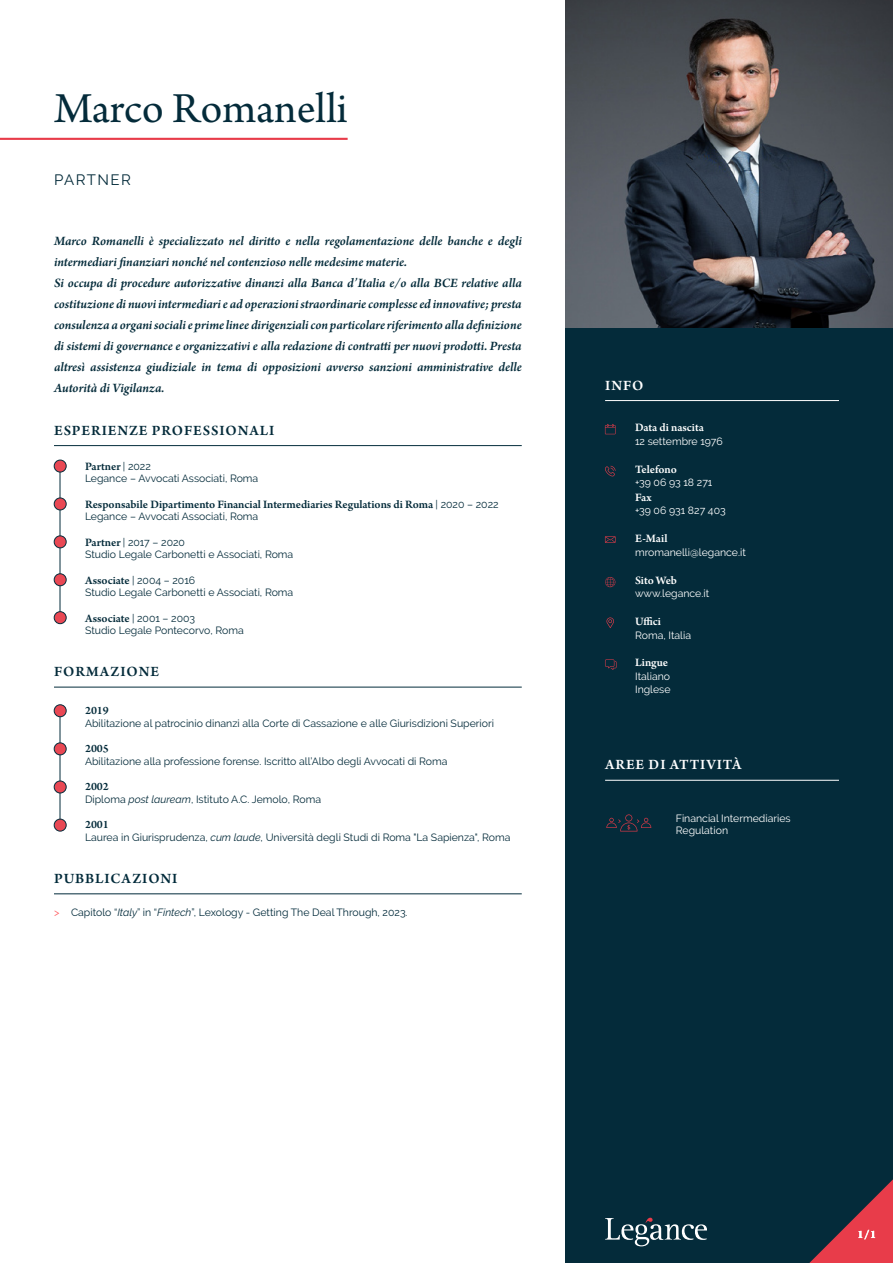
<style>
.page{position:relative;width:893px;height:1263px;background:#fff}
.page>*{position:absolute;margin:0;border:0;box-sizing:border-box;transform-origin:0 0}
.t1{font:45px "Arno Pro";letter-spacing:-.005em;color:#042b3a}
.t2{font:600 15px "Arno Pro";letter-spacing:.06em;color:#042b3a}
.t3{font:600 15px "Arno Pro";letter-spacing:.06em;color:#fff}
.t4{font:600 15px "Arno Pro";letter-spacing:.06em;color:#002a3a}
.t5{font:15px "Raleway";letter-spacing:.1em;color:#042b3a}
.t6{font:italic 600 13.5px/21px "Arno Pro";letter-spacing:-.005em;color:#042b3a}
.t7{font:600 12px "Arno Pro";color:#042b3a}
.t8{font:600 12px "Arno Pro";color:#fff}
.t9{font:10.5px/12.6px "Raleway";color:#042b3a}
.t10{font:10.5px/13.5px "Raleway";color:#fff}
.t11{font:10.5px "Raleway";color:#002a3a}
.s1{font-family:"Raleway";font-weight:400;font-size:10.5px}
.s2{font-family:"Arno Pro";font-weight:600;font-size:12px}
.s3{font-style:italic}
.s4{color:#ff585d}
</style>
<div class="page">
<div style="left:566px;top:0;width:327px;height:1263px;background:#042b3a"></div>
<svg style="left:605px;top:1218px;width:102px;height:28px"></svg>
<svg style="left:809px;top:1179px;width:84px;height:84px"></svg>
<hr style="left:54px;top:445px;width:468px;height:1px;background:#042d3b">
<hr style="left:605px;top:400px;width:234px;height:1px;background:#fff">
<hr style="left:605px;top:780px;width:234px;height:1px;background:#fff">
<hr style="left:54px;top:687px;width:468px;height:1px;background:#042d3b">
<svg style="left:606px;top:617px;width:8px;height:11px"></svg>
<svg style="left:605px;top:536px;width:11px;height:7px"></svg>
<svg style="left:605px;top:466px;width:11px;height:10px"></svg>
<svg style="left:605px;top:577px;width:10px;height:10px"></svg>
<svg style="left:605px;top:424px;width:11px;height:10px"></svg>
<svg style="left:605px;top:659px;width:11px;height:11px"></svg>
<hr style="left:60px;top:466px;width:1px;height:152px;background:#042d3b">
<hr style="left:60px;top:711px;width:1px;height:115px;background:#042d3b">
<div style="left:54px;top:498px;width:12px;height:12px;background:#e94854;border-radius:50%"></div>
<div style="left:54px;top:498px;width:12px;height:12px;border:1px solid #042b3a;border-radius:50%"></div>
<div style="left:54px;top:536px;width:12px;height:12px;background:#e94854;border-radius:50%"></div>
<div style="left:54px;top:536px;width:12px;height:12px;border:1px solid #042b3a;border-radius:50%"></div>
<div style="left:54px;top:574px;width:12px;height:12px;background:#e94854;border-radius:50%"></div>
<div style="left:54px;top:574px;width:12px;height:12px;border:1px solid #042b3a;border-radius:50%"></div>
<div style="left:54px;top:612px;width:12px;height:12px;background:#e94854;border-radius:50%"></div>
<div style="left:54px;top:611px;width:12px;height:13px;border:1px solid #042b3a;border-radius:50%"></div>
<div style="left:54px;top:743px;width:12px;height:12px;background:#e94854;border-radius:50%"></div>
<div style="left:54px;top:743px;width:12px;height:12px;border:1px solid #042b3a;border-radius:50%"></div>
<div style="left:54px;top:819px;width:12px;height:12px;background:#e94854;border-radius:50%"></div>
<div style="left:54px;top:819px;width:12px;height:12px;border:1px solid #042b3a;border-radius:50%"></div>
<div style="left:54px;top:781px;width:12px;height:12px;background:#e94854;border-radius:50%"></div>
<div style="left:54px;top:781px;width:12px;height:12px;border:1px solid #042b3a;border-radius:50%"></div>
<div style="left:54px;top:460px;width:12px;height:12px;background:#e94854;border-radius:50%"></div>
<div style="left:54px;top:460px;width:12px;height:12px;border:1px solid #042b3a;border-radius:50%"></div>
<div style="left:54px;top:705px;width:12px;height:12px;background:#e94854;border-radius:50%"></div>
<div style="left:54px;top:704px;width:12px;height:13px;border:1px solid #042b3a;border-radius:50%"></div>
<svg style="left:606px;top:814px;width:45px;height:17px"></svg>
<hr style="left:0;top:138px;width:348px;height:2px;background:#e83c4a">
<img style="left:566px;top:0;width:327px;height:327px">
<hr style="left:54px;top:893px;width:468px;height:1px;background:#002a3a">
<h1 class="t1" style="left:54px;top:83px;width:295px">Marco Romanelli</h1>
<p class="t5" style="left:54px;top:171px;width:79px">PARTNER</p>
<p class="t6" style="left:54px;top:231px;width:469px">Marco Romanelli è specializzato nel diritto e nella regolamentazione delle banche e degli intermediari finanziari nonché nel contenzioso nelle medesime materie.<br>Si occupa di procedure autorizzative dinanzi alla Banca d’Italia e/o alla BCE relative alla costituzione di nuovi intermediari e ad operazioni straordinarie complesse ed innovative; presta consulenza a organi sociali e prime linee dirigenziali con particolare riferimento alla definizione di sistemi di governance e organizzativi e alla redazione di contratti per nuovi prodotti. Presta altresì assistenza giudiziale in tema di opposizioni avverso sanzioni amministrative delle Autorità di Vigilanza.</p>
<p class="t2" style="left:54px;top:422px;width:222px">ESPERIENZE PROFESSIONALI</p>
<p class="t7" style="left:85px;top:459px;width:67px">Partner <span class="s1">| 2022</span></p>
<p class="t9" style="left:85px;top:472px;width:175px">Legance – Avvocati Associati, Roma</p>
<p class="t7" style="left:85px;top:497px;width:415px">Responsabile Dipartimento Financial Intermediaries Regulations di Roma <span class="s1">| 2020 – 2022</span></p>
<p class="t9" style="left:85px;top:510px;width:175px">Legance – Avvocati Associati, Roma</p>
<p class="t9" style="left:85px;top:536px;width:210px"><span class="s2">Partner</span> | 2017 – 2020<br>Studio Legale Carbonetti e Associati, Roma</p>
<p class="t9" style="left:85px;top:574px;width:210px"><span class="s2">Associate</span> | 2004 – 2016<br>Studio Legale Carbonetti e Associati, Roma</p>
<p class="t9" style="left:85px;top:611px;width:160px"><span class="s2">Associate</span> | 2001 – 2003<br>Studio Legale Pontecorvo, Roma</p>
<p class="t2" style="left:54px;top:663px;width:107px">FORMAZIONE</p>
<p class="t7" style="left:85px;top:704px;width:25px">2019</p>
<p class="t9" style="left:85px;top:717px;width:411px">Abilitazione al patrocinio dinanzi alla Corte di Cassazione e alle Giurisdizioni Superiori</p>
<p class="t7" style="left:85px;top:742px;width:25px">2005</p>
<p class="t9" style="left:85px;top:755px;width:364px">Abilitazione alla professione forense. Iscritto all’Albo degli Avvocati di Roma</p>
<p class="t7" style="left:85px;top:780px;width:25px">2002</p>
<p class="t9" style="left:85px;top:793px;width:238px">Diploma <span class="s3">post lauream</span>, Istituto A.C. Jemolo, Roma</p>
<p class="t7" style="left:85px;top:818px;width:25px">2001</p>
<p class="t9" style="left:85px;top:831px;width:427px">Laurea in Giurisprudenza, <span class="s3">cum laude</span>, Università degli Studi di Roma "La Sapienza", Roma</p>
<p class="t4" style="left:54px;top:870px;width:125px">PUBBLICAZIONI</p>
<p class="t11" style="left:54px;top:906px;width:355px"><span class="s4">&gt;</span> Capitolo “<span class="s3">Italy</span>” in “<span class="s3">Fintech</span>”, Lexology - Getting The Deal Through, 2023.</p>
<p class="t3" style="left:605px;top:377px;width:40px">INFO</p>
<p class="t8" style="left:635px;top:421px;width:70px">Data di nascita</p>
<p class="t10" style="left:635px;top:434px;width:89px">12 settembre 1976</p>
<p class="t8" style="left:635px;top:462px;width:43px">Telefono</p>
<p class="t10" style="left:635px;top:476px;width:79px">+39 06 93 18 271</p>
<p class="t8" style="left:635px;top:490px;width:18px">Fax</p>
<p class="t10" style="left:635px;top:504px;width:92px">+39 06 931 827 403</p>
<p class="t8" style="left:635px;top:532px;width:34px">E-Mail</p>
<p class="t10" style="left:635px;top:545px;width:112px">mromanelli@legance.it</p>
<p class="t8" style="left:635px;top:573px;width:43px">Sito Web</p>
<p class="t10" style="left:635px;top:587px;width:76px">www.legance.it</p>
<p class="t8" style="left:635px;top:614px;width:28px">Uffici</p>
<p class="t10" style="left:635px;top:628px;width:58px">Roma, Italia</p>
<p class="t8" style="left:635px;top:656px;width:35px">Lingue</p>
<p class="t10" style="left:635px;top:669px;width:37px">Italiano<br>Inglese</p>
<p class="t3" style="left:605px;top:756px;width:138px">AREE DI ATTIVITÀ</p>
<p class="t10" style="left:676px;top:811px;width:116px;line-height:12.6px">Financial Intermediaries<br>Regulation</p>
<p class="t8" style="left:857px;top:1228px;width:20px">1/1</p>
</div>
